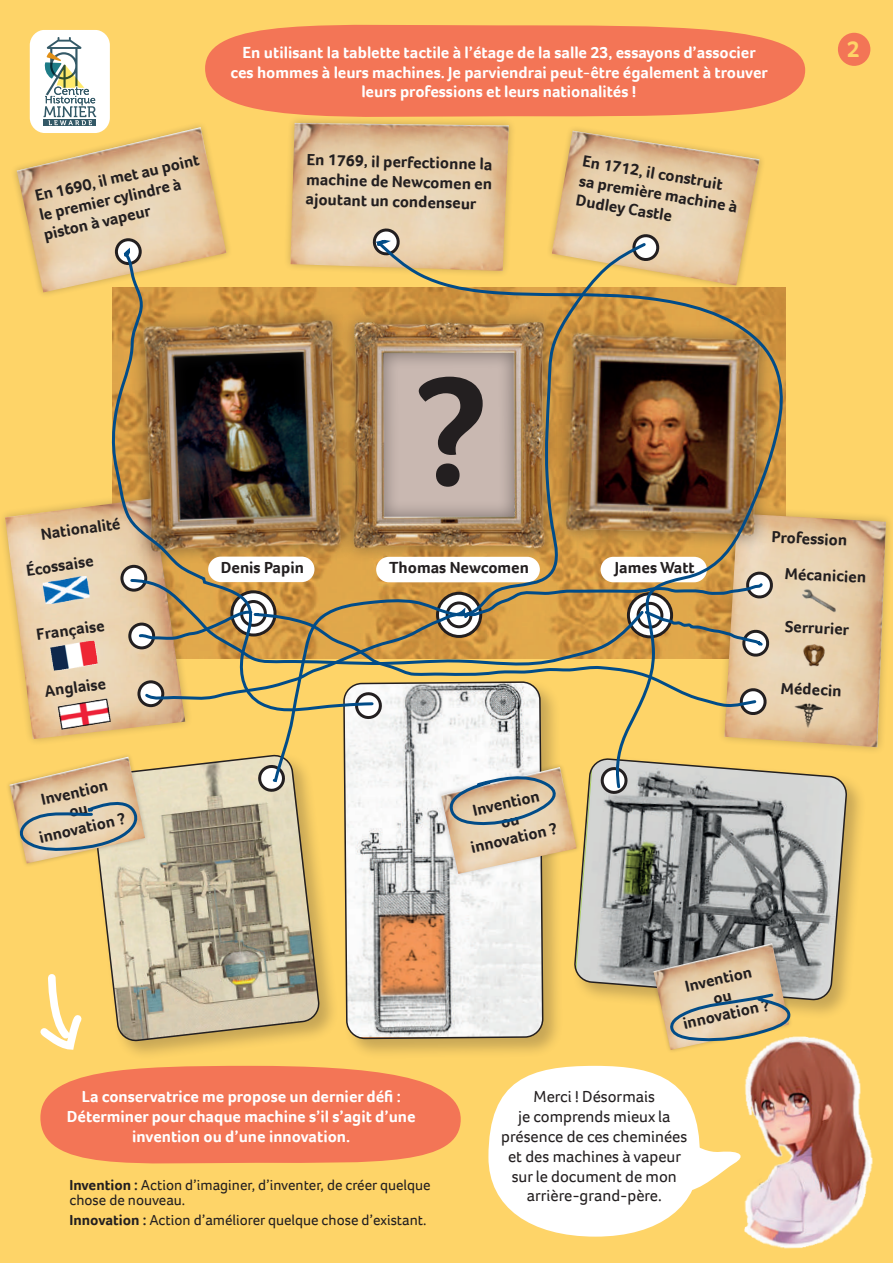
<style>
.page{position:relative;width:893px;height:1263px;background:#fed468}
.page>*{position:absolute;margin:0;border:0;box-sizing:border-box;transform-origin:0 0}
.t1{font:700 158.1px "Foco";color:#231f20}
.t2{font:700 23.4px "Foco";color:#fed468}
.t3{font:700 16.5px/18px "Foco";color:#231f20}
.t4{font:700 16.5px/19.8px "Foco";color:#fff;text-align:center}
.t5{font:16.5px/19.8px "Foco";color:#231f20;text-align:center}
.t6{font:15px/15px "Foco";color:#231f20}
.s1{font-weight:700}
</style>
<div class="page">
<div style="left:838px;top:33px;width:32px;height:33px;background:#f37556;border-radius:50%"></div>
<img style="left:746px;top:1036px;width:127px;height:213px">
<svg style="left:40px;top:974px;width:42px;height:76px"></svg>
<svg style="left:205px;top:24px;width:600px;height:93px;fill:#f37556"></svg>
<svg style="left:488px;top:1066px;width:258px;height:170px"></svg>
<div style="left:717px;top:505px;width:176px;height:250px;background:#231f20;opacity:.25"></div>
<img style="left:788px;top:513px;width:98px;height:234px">
<img style="left:5px;top:501px;width:180px;height:238px">
<img style="left:17px;top:127px;width:209px;height:165px">
<div style="left:283px;top:115px;width:234px;height:163px;background:#231f20;opacity:.25"></div>
<img style="left:290px;top:123px;width:219px;height:117px">
<img style="left:552px;top:131px;width:207px;height:109px">
<svg style="left:116px;top:240px;width:24px;height:24px"></svg>
<div style="left:115px;top:238px;width:27px;height:27px;border:3px solid #231f20;border-radius:50%"></div>
<svg style="left:369px;top:225px;width:34px;height:15px"></svg>
<svg style="left:628px;top:230px;width:35px;height:10px"></svg>
<img style="left:42px;top:576px;width:48px;height:28px">
<img style="left:50px;top:641px;width:48px;height:30px">
<img style="left:56px;top:697px;width:55px;height:34px">
<img style="left:799px;top:581px;width:40px;height:39px">
<img style="left:799px;top:640px;width:30px;height:30px">
<img style="left:791px;top:698px;width:35px;height:34px">
<div style="left:88px;top:752px;width:251px;height:309px;background:#231f20;opacity:.25"></div>
<svg style="left:90px;top:755px;width:230px;height:286px"></svg>
<div style="left:572px;top:756px;width:295px;height:264px;background:#231f20;opacity:.25"></div>
<svg style="left:573px;top:757px;width:275px;height:245px"></svg>
<div style="left:340px;top:678px;width:223px;height:381px;background:#231f20;opacity:.25"></div>
<svg style="left:342px;top:784px;width:201px;height:254px"></svg>
<svg style="left:254px;top:761px;width:35px;height:32px"></svg>
<svg style="left:597px;top:790px;width:34px;height:5px"></svg>
<svg style="left:40px;top:1066px;width:421px;height:98px"></svg>
<div style="left:5px;top:752px;width:144px;height:115px;background:#231f20;opacity:.25"></div>
<img style="left:10px;top:757px;width:135px;height:106px">
<div style="left:437px;top:763px;width:144px;height:115px;background:#231f20;opacity:.25"></div>
<img style="left:441px;top:790px;width:135px;height:84px">
<div style="left:649px;top:939px;width:144px;height:115px;background:#231f20;opacity:.25"></div>
<img style="left:653px;top:943px;width:136px;height:107px">
<svg style="left:30px;top:30px;width:80px;height:103px"></svg>
<svg style="left:271px;top:240px;width:102px;height:544px"></svg>
<img style="left:107px;top:245px;width:266px;height:468px">
<img style="left:373px;top:240px;width:415px;height:550px">
<svg style="left:17px;top:792px;width:121px;height:63px"></svg>
<svg style="left:445px;top:769px;width:125px;height:58px"></svg>
<svg style="left:670px;top:991px;width:121px;height:53px"></svg>
<p class="t4" style="left:243px;top:42px;width:515px">En utilisant la tablette tactile à l’étage de la salle 23, essayons d’associer</p>
<h2 class="t2" style="left:847px;top:33px;width:14px">2</h2>
<p class="t4" style="left:231px;top:62px;width:539px">ces hommes à leurs machines. Je parviendrai peut-être également à trouver leurs professions et leurs nationalités !</p>
<p class="t3" style="left:33px;top:185px;width:169px;line-height:20px;rotate:-12deg">En 1690, il met au point le premier cylindre à piston à vapeur</p>
<p class="t3" style="left:306px;top:150px;width:188px;line-height:19.8px;text-align:justify;rotate:1deg">En 1769, il perfectionne la machine de Newcomen en ajoutant un condenseur</p>
<p class="t3" style="left:584px;top:152px;width:162px;line-height:19.6px;rotate:9deg">En 1712, il construit sa première machine à<br>Dudley Castle</p>
<p class="t3" style="left:20px;top:520px;width:101px;line-height:33.6px;text-indent:19px;rotate:-8deg">Nationalité<br>Écossaise</p>
<p class="t3" style="left:35px;top:625px;width:70px;rotate:-8deg">Française</p>
<p class="t3" style="left:43px;top:682px;width:63px;rotate:-8deg">Anglaise</p>
<p class="t3" style="left:221px;top:558px;width:85px">Denis Papin</p>
<h1 class="t1" style="left:415px;top:326px;width:74px">?</h1>
<p class="t3" style="left:389px;top:558px;width:141px">Thomas Newcomen</p>
<p class="t3" style="left:615px;top:558px;width:81px">James Watt</p>
<p class="t3" style="left:30px;top:792px;width:90px;text-align:center;rotate:-12deg">Invention ou innovation ?</p>
<p class="t3" style="left:461px;top:803px;width:90px;text-align:center;rotate:-12deg">Invention ou innovation ?</p>
<p class="t3" style="left:772px;top:528px;width:77px;rotate:2deg">Profession</p>
<p class="t3" style="left:785px;top:565px;width:83px;rotate:2deg">Mécanicien</p>
<p class="t3" style="left:785px;top:617px;width:66px;rotate:2deg">Serrurier</p>
<p class="t3" style="left:781px;top:679px;width:62px;rotate:2deg">Médecin</p>
<p class="t4" style="left:67px;top:1087px;width:350px">La conservatrice me propose un dernier défi :<br>Déterminer pour chaque machine s’il s’agit d’une invention ou d’une innovation.</p>
<p class="t6" style="left:69px;top:1177px;width:363px"><span class="s1">Invention :</span> Action d’imaginer, d’inventer, de créer quelque chose de nouveau.</p>
<p class="t6" style="left:69px;top:1212px;width:359px"><span class="s1">Innovation :</span> Action d’améliorer quelque chose d’existant.</p>
<p class="t3" style="left:674px;top:979px;width:90px;text-align:center;rotate:-12deg">Invention ou innovation ?</p>
<p class="t5" style="left:501px;top:1087px;width:188px">Merci ! Désormais<br>je comprends mieux la présence de ces cheminées et des machines à vapeur sur le document de mon arrière-grand-père.</p>
</div>
